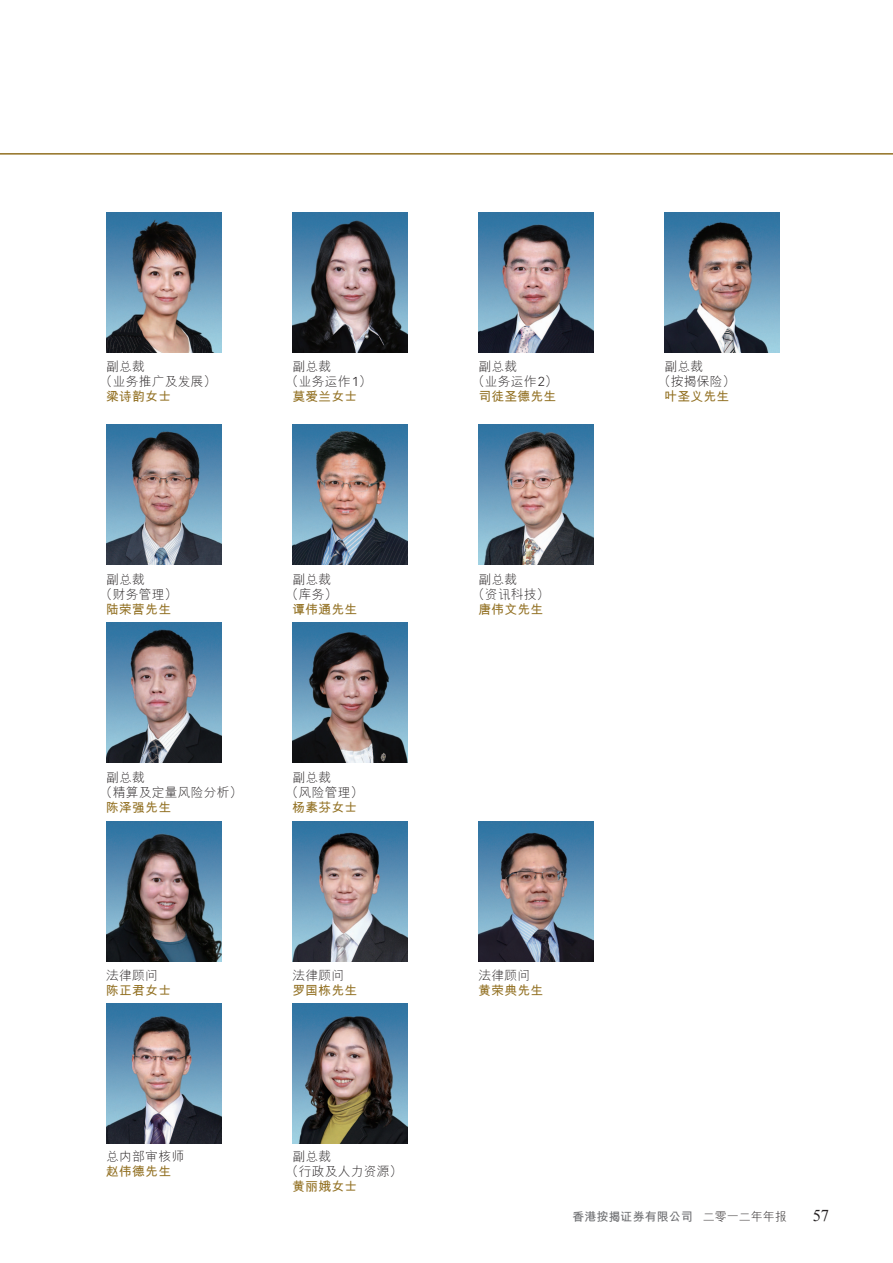
<style>
.page{position:relative;width:893px;height:1263px;background:#fff}
.page>*{position:absolute;margin:0;border:0;box-sizing:border-box;transform-origin:0 0}
.t1{font:16.5px "Times New Roman";color:#231f20}
.t2{font:300 12.75px/15px "M Hei HKS";letter-spacing:.02em;color:#231f20}
.t3{font:700 12.75px "M Hei HKS";letter-spacing:.02em;color:#927022}
.t4{font:700 12px "M Hei HKS";color:#6c6d70}
.s1{font-family:"Vectora LT Std"}
.s2{font-weight:300;color:#231f20}
</style>
<div class="page">
<hr style="left:0;top:153px;width:893px;height:2px;background:#927022">
<img style="left:106px;top:213px;width:116px;height:140px">
<img style="left:292px;top:213px;width:116px;height:140px">
<img style="left:478px;top:213px;width:116px;height:140px">
<img style="left:664px;top:213px;width:116px;height:140px">
<img style="left:106px;top:424px;width:116px;height:140px">
<img style="left:292px;top:424px;width:116px;height:140px">
<img style="left:478px;top:424px;width:116px;height:140px">
<img style="left:106px;top:623px;width:116px;height:140px">
<img style="left:292px;top:623px;width:116px;height:140px">
<img style="left:106px;top:822px;width:116px;height:140px">
<img style="left:292px;top:822px;width:116px;height:140px">
<img style="left:478px;top:822px;width:116px;height:140px">
<img style="left:106px;top:1003px;width:116px;height:140px">
<img style="left:292px;top:1003px;width:116px;height:140px">
<p class="t2" style="left:100px;top:358px;width:118px;text-indent:6px">副總裁<br>（業務推廣及發展）</p>
<p class="t3" style="left:106px;top:387px;width:66px">梁詩韻女士</p>
<p class="t2" style="left:286px;top:358px;width:87px;text-indent:6px">副總裁<br>（業務運作 <span class="s1">1</span>）</p>
<p class="t3" style="left:292px;top:387px;width:66px">莫愛蘭女士</p>
<p class="t2" style="left:100px;top:571px;width:79px;text-indent:6px">副總裁<br>（財務管理）</p>
<p class="t3" style="left:106px;top:599px;width:66px">陸榮營先生</p>
<p class="t2" style="left:286px;top:571px;width:53px;text-align:center">副總裁（庫務）</p>
<p class="t3" style="left:292px;top:599px;width:66px">譚偉通先生</p>
<p class="t2" style="left:100px;top:770px;width:144px;text-indent:6px">副總裁<br>（精算及定量風險分析）</p>
<p class="t3" style="left:106px;top:798px;width:66px">陳澤強先生</p>
<p class="t2" style="left:286px;top:770px;width:79px;text-indent:6px">副總裁<br>（風險管理）</p>
<p class="t3" style="left:292px;top:798px;width:66px">楊素芬女士</p>
<p class="t2" style="left:106px;top:967px;width:53px">法律顧問</p>
<p class="t3" style="left:106px;top:981px;width:66px">陳正君女士</p>
<p class="t2" style="left:106px;top:1148px;width:79px">總內部審核師</p>
<p class="t3" style="left:106px;top:1162px;width:66px">趙偉德先生</p>
<p class="t2" style="left:292px;top:967px;width:53px">法律顧問</p>
<p class="t3" style="left:292px;top:981px;width:66px">羅國棟先生</p>
<p class="t2" style="left:286px;top:1148px;width:118px;text-indent:6px">副總裁<br>（行政及人力資源）</p>
<p class="t3" style="left:292px;top:1177px;width:66px">黃麗娥女士</p>
<p class="t2" style="left:472px;top:358px;width:87px;text-indent:6px">副總裁<br>（業務運作 <span class="s1">2</span>）</p>
<p class="t3" style="left:478px;top:387px;width:79px">司徒聖德先生</p>
<p class="t2" style="left:472px;top:571px;width:79px;text-indent:6px">副總裁<br>（資訊科技）</p>
<p class="t3" style="left:478px;top:599px;width:66px">唐偉文先生</p>
<p class="t2" style="left:658px;top:358px;width:79px;text-indent:6px">副總裁<br>（按揭保險）</p>
<p class="t3" style="left:664px;top:387px;width:66px">葉聖義先生</p>
<p class="t2" style="left:478px;top:967px;width:53px">法律顧問</p>
<p class="t3" style="left:478px;top:981px;width:66px">黃榮典先生</p>
<p class="t4" style="left:573px;top:1208px;width:216px">香港按揭證券有限公司 <span class="s2">二零一二年年報</span></p>
<p class="t1" style="left:813px;top:1204px;width:18px">57</p>
</div>
